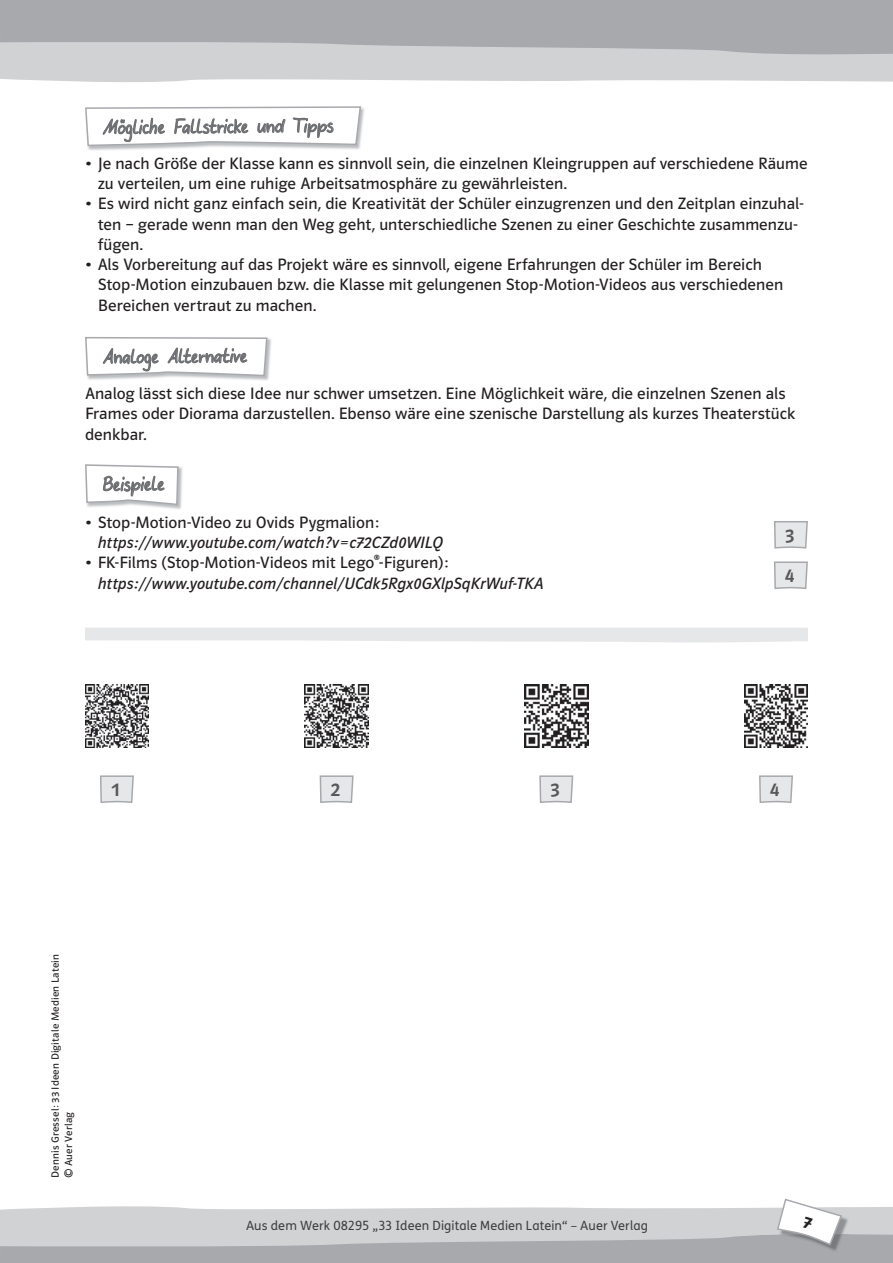
<style>
.page{position:relative;width:893px;height:1263px;background:#fff}
.page>*{position:absolute;margin:0;border:0;box-sizing:border-box;transform-origin:0 0}
.t1{font:21px "TERRA2";color:#6c6d70}
.t2{font:19.5px/40.5px "Polo AN11 K Krftg";color:#57585a}
.t3{font:16.5px/20.2px "Polo AN11 K Buch";color:#231f20}
.t4{font:16.5px "Polo AN11 K Buch Kursiv";letter-spacing:-.005em;color:#231f20}
.t5{font:12.75px "FS Klett";letter-spacing:.01em;color:#3e3e3f}
.t6{font:10.5px/13.5px "Polo AN11 K Buch";letter-spacing:.015em;color:#231f20}
</style>
<div class="page">
<div style="left:1px;top:57px;width:892px;height:25px;background:#d1d2d4"></div>
<svg style="left:1px;top:0;width:892px;height:57px;background:#afb0b4"></svg>
<svg style="left:85px;top:106px;width:277px;height:45px"></svg>
<img style="left:268px;top:338px;width:3px;height:41px">
<svg style="left:85px;top:337px;width:183px;height:44px"></svg>
<img style="left:85px;top:746px;width:64px;height:2px">
<svg style="left:100px;top:775px;width:34px;height:28px"></svg>
<img style="left:305px;top:746px;width:63px;height:2px">
<svg style="left:319px;top:775px;width:35px;height:28px"></svg>
<img style="left:524px;top:746px;width:64px;height:2px">
<svg style="left:539px;top:775px;width:35px;height:28px"></svg>
<img style="left:744px;top:746px;width:64px;height:2px">
<svg style="left:759px;top:775px;width:34px;height:28px"></svg>
<svg style="left:85px;top:464px;width:723px;height:282px"></svg>
<svg style="left:0;top:0;width:1px;height:79px"></svg>
<svg style="left:0;top:1198px;width:893px;height:65px"></svg>
<p class="t1" style="left:103px;top:115px;width:233px;rotate:-1deg">Mögliche Fallstricke und Tipps</p>
<p class="t3" style="left:98px;top:153px;width:711px;text-indent:-13px">• Je nach Größe der Klasse kann es sinnvoll sein, die einzelnen Kleingruppen auf verschiedene Räume zu verteilen, um eine ruhige Arbeitsatmosphäre zu gewährleisten.</p>
<p class="t3" style="left:98px;top:194px;width:707px;text-indent:-13px">• Es wird nicht ganz einfach sein, die Kreativität der Schüler einzugrenzen und den Zeitplan einzuhal&shy;ten – gerade wenn man den Weg geht, unterschiedliche Szenen zu einer Geschichte zusammenzu&shy;fügen.</p>
<p class="t3" style="left:98px;top:255px;width:687px;text-indent:-13px">• Als Vorbereitung auf das Projekt wäre es sinnvoll, eigene Erfahrungen der Schüler im Bereich<br>Stop-Motion einzubauen bzw. die Klasse mit gelungenen Stop-Motion-Videos aus verschiedenen<br>Bereichen vertraut zu machen.</p>
<p class="t1" style="left:103px;top:344px;width:146px;rotate:-1deg">Analoge Alternative</p>
<p class="t3" style="left:85px;top:384px;width:712px">Analog lässt sich diese Idee nur schwer umsetzen. Eine Möglichkeit wäre, die einzelnen Szenen als<br>Frames oder Diorama darzustellen. Ebenso wäre eine szenische Darstellung als kurzes Theaterstück denkbar.</p>
<p class="t1" style="left:103px;top:471px;width:64px;rotate:-1deg">Beispiele</p>
<p class="t3" style="left:85px;top:512px;width:296px">• Stop-Motion-Video zu Ovids Pygmalion:</p>
<p class="t4" style="left:98px;top:534px;width:347px">https://www.youtube.com/watch?v=c72CZd0WILQ</p>
<p class="t3" style="left:85px;top:553px;width:365px">• FK-Films (Stop-Motion-Videos mit Lego®-Figuren):</p>
<p class="t4" style="left:98px;top:574px;width:448px">https://www.youtube.com/channel/UCdk5Rgx0GXlpSqKrWuf-TKA</p>
<p class="t2" style="left:785px;top:515px;width:11px">3<br>4</p>
<p class="t2" style="left:112px;top:769px;width:10px">1</p>
<p class="t2" style="left:331px;top:769px;width:11px">2</p>
<p class="t2" style="left:550px;top:769px;width:11px">3</p>
<p class="t2" style="left:770px;top:769px;width:11px">4</p>
<p class="t6" style="left:49px;top:1178px;width:225px;rotate:-90deg">Dennis Gressel: 33 Ideen Digitale Medien Latein © Auer Verlag</p>
<p class="t5" style="left:246px;top:1217px;width:403px">Aus dem Werk 08295 „33 Ideen Digitale Medien Latein“ – Auer Verlag</p>
</div>
